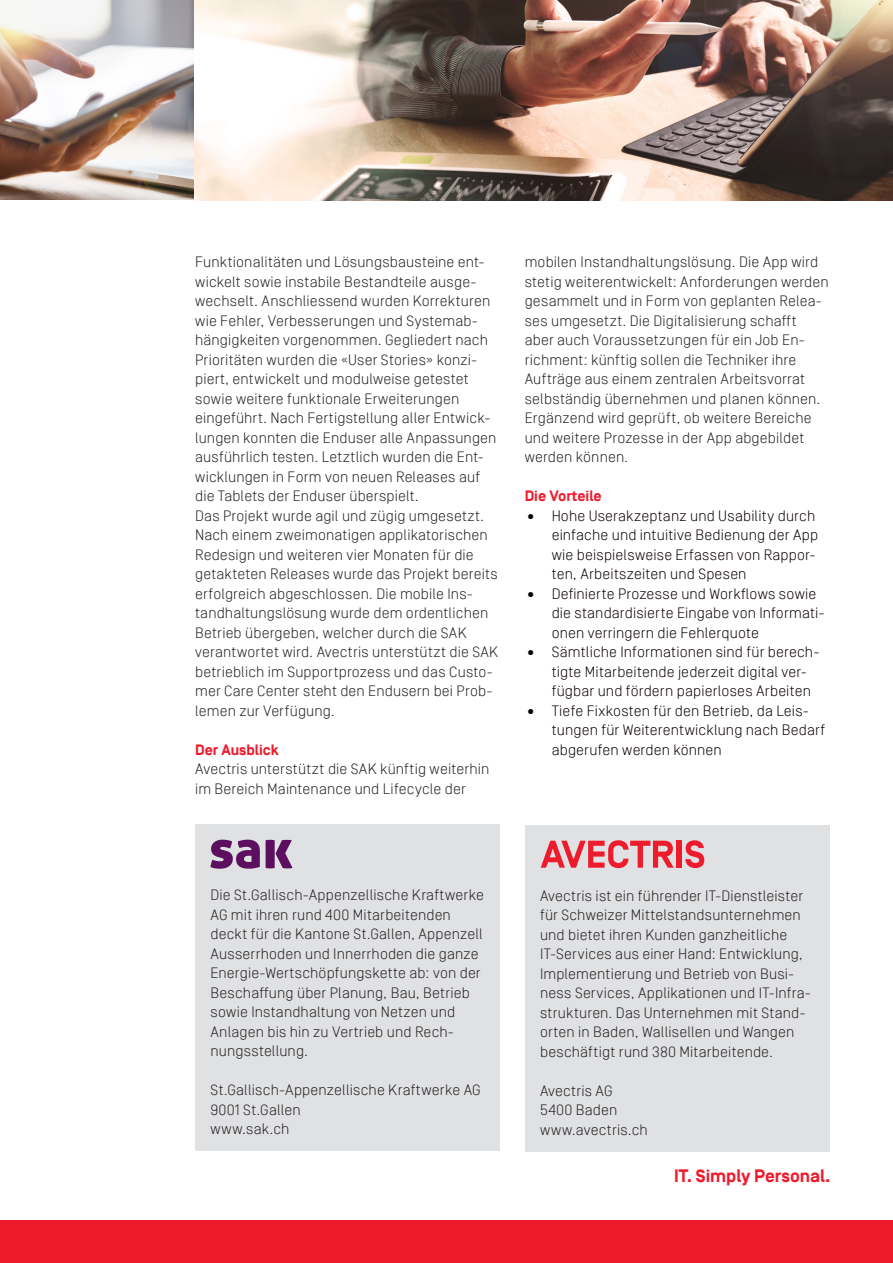
<style>
.page{position:relative;width:893px;height:1263px;background:#fff}
.page>*{position:absolute;margin:0;border:0;box-sizing:border-box;transform-origin:0 0}
.Avectris_Claim{font:700 18px "Simplon Norm";color:#ee1b2d}
._05_Fliesstext{font:300 15px/19.5px "Simplon Norm";letter-spacing:.01em;color:#231f20}
._03_Untertitel{font:300 15px/19.5px "Simplon Norm";letter-spacing:.01em;color:#231f20}
.t1{font:300 15px/19.5px "Simplon Norm";letter-spacing:.01em;color:#0b0002}
._03_Untertitel-2{font:700 15px "Simplon Norm";color:#ee1b2d}
</style>
<div class="page">
<div style="left:0;top:1220px;width:893px;height:43px;background:#ee1b2d"></div>
<div style="left:525px;top:825px;width:304px;height:326px;background:#e0e1e3"></div>
<div style="left:196px;top:825px;width:304px;height:326px;background:#e0e1e3"></div>
<svg style="left:541px;top:840px;width:133px;height:28px"></svg>
<div style="left:677px;top:841px;width:5px;height:27px;background:#ee1b2d"></div>
<svg style="left:685px;top:840px;width:19px;height:28px"></svg>
<svg style="left:210px;top:840px;width:50px;height:29px"></svg>
<svg style="left:266px;top:840px;width:27px;height:28px"></svg>
<img style="left:0;top:0;width:893px;height:200px">
<p class="_05_Fliesstext" style="left:195px;top:252px;width:303px">Funktionalitäten und Lösungsbausteine ent&shy;wickelt sowie instabile Bestandteile ausge&shy;wechselt. Anschliessend wurden Korrekturen wie Fehler, Verbesserungen und Systemab&shy;hängigkeiten vorgenommen. Gegliedert nach Prioritäten wurden die «User Stories» konzi&shy;piert, entwickelt und modulweise getestet sowie weitere funktionale Erweiterungen eingeführt. Nach Fertigstellung aller Entwick&shy;lungen konnten die Enduser alle Anpassungen ausführlich testen. Letztlich wurden die Ent&shy;wicklungen in Form von neuen Releases auf die Tablets der Enduser überspielt.</p>
<p class="_05_Fliesstext" style="left:195px;top:506px;width:305px">Das Projekt wurde agil und zügig umgesetzt.<br>Nach einem zweimonatigen applikatorischen Redesign und weiteren vier Monaten für die getakteten Releases wurde das Projekt bereits erfolgreich abgeschlossen. Die mobile Ins&shy;tandhaltungslösung wurde dem ordentlichen Betrieb übergeben, welcher durch die SAK verantwortet wird. Avectris unterstützt die SAK betrieblich im Supportprozess und das Custo&shy;mer Care Center steht den Endusern bei Prob&shy;lemen zur Verfügung.</p>
<p class="_03_Untertitel-2" style="left:195px;top:741px;width:85px">Der Ausblick</p>
<p class="_03_Untertitel" style="left:195px;top:759px;width:296px">Avectris unterstützt die SAK künftig weiterhin im Bereich Maintenance und Lifecycle der</p>
<p class="_03_Untertitel" style="left:525px;top:252px;width:306px">mobilen Instandhaltungslösung. Die App wird stetig weiterentwickelt: Anforderungen werden gesammelt und in Form von geplanten Relea&shy;ses umgesetzt. Die Digitalisierung schafft aber auch Voraussetzungen für ein Job En&shy;richment: künftig sollen die Techniker ihre Aufträge aus einem zentralen Arbeitsvorrat selbständig übernehmen und planen können.<br>Ergänzend wird geprüft, ob weitere Bereiche und weitere Prozesse in der App abgebildet werden können.</p>
<p class="_03_Untertitel-2" style="left:525px;top:488px;width:79px">Die Vorteile</p>
<p class="t1" style="left:552px;top:506px;width:268px;text-indent:-27px">• Hohe Userakzeptanz und Usability durch einfache und intuitive Bedienung der App wie beispielsweise Erfassen von Rappor&shy;ten, Arbeitszeiten und Spesen</p>
<p class="t1" style="left:552px;top:584px;width:274px;text-indent:-27px">• Definierte Prozesse und Workflows sowie die standardisierte Eingabe von Informati&shy;onen verringern die Fehlerquote</p>
<p class="t1" style="left:552px;top:642px;width:269px;text-indent:-27px">• Sämtliche Informationen sind für berech&shy;tigte Mitarbeitende jederzeit digital ver&shy;fügbar und fördern papierloses Arbeiten</p>
<p class="t1" style="left:552px;top:701px;width:275px;text-indent:-27px">• Tiefe Fixkosten für den Betrieb, da Leis&shy;tungen für Weiterentwicklung nach Bedarf abgerufen werden können</p>
<p class="_05_Fliesstext" style="left:210px;top:885px;width:275px">Die St.Gallisch-Appenzellische Kraftwerke AG mit ihren rund 400 Mitarbeitenden deckt für die Kantone St.Gallen, Appenzell Ausserrhoden und Innerrhoden die ganze Energie-Wertschöpfungskette ab: von der Beschaffung über Planung, Bau, Betrieb sowie Instandhaltung von Netzen und Anlagen bis hin zu Vertrieb und Rech&shy;nungsstellung.</p>
<p class="_05_Fliesstext" style="left:210px;top:1080px;width:272px">St.Gallisch-Appenzellische Kraftwerke AG</p>
<p class="_05_Fliesstext" style="left:210px;top:1100px;width:92px">9001 St.Gallen</p>
<p class="_05_Fliesstext" style="left:210px;top:1119px;width:81px">www.sak.ch</p>
<p class="_05_Fliesstext" style="left:540px;top:886px;width:272px">Avectris ist ein führender IT-Dienstleister für Schweizer Mittelstandsunternehmen und bietet ihren Kunden ganzheitliche IT-Services aus einer Hand: Entwicklung, Implementierung und Betrieb von Busi&shy;ness Services, Applikationen und IT-Infra&shy;strukturen. Das Unternehmen mit Stand&shy;orten in Baden, Wallisellen und Wangen beschäftigt rund 380 Mitarbeitende.</p>
<p class="_05_Fliesstext" style="left:540px;top:1081px;width:74px">Avectris AG</p>
<p class="_05_Fliesstext" style="left:540px;top:1100px;width:79px">5400 Baden</p>
<p class="_05_Fliesstext" style="left:540px;top:1120px;width:109px">www.avectris.ch</p>
<p class="Avectris_Claim" style="left:674px;top:1166px;width:158px">IT. Simply Personal.</p>
</div>
